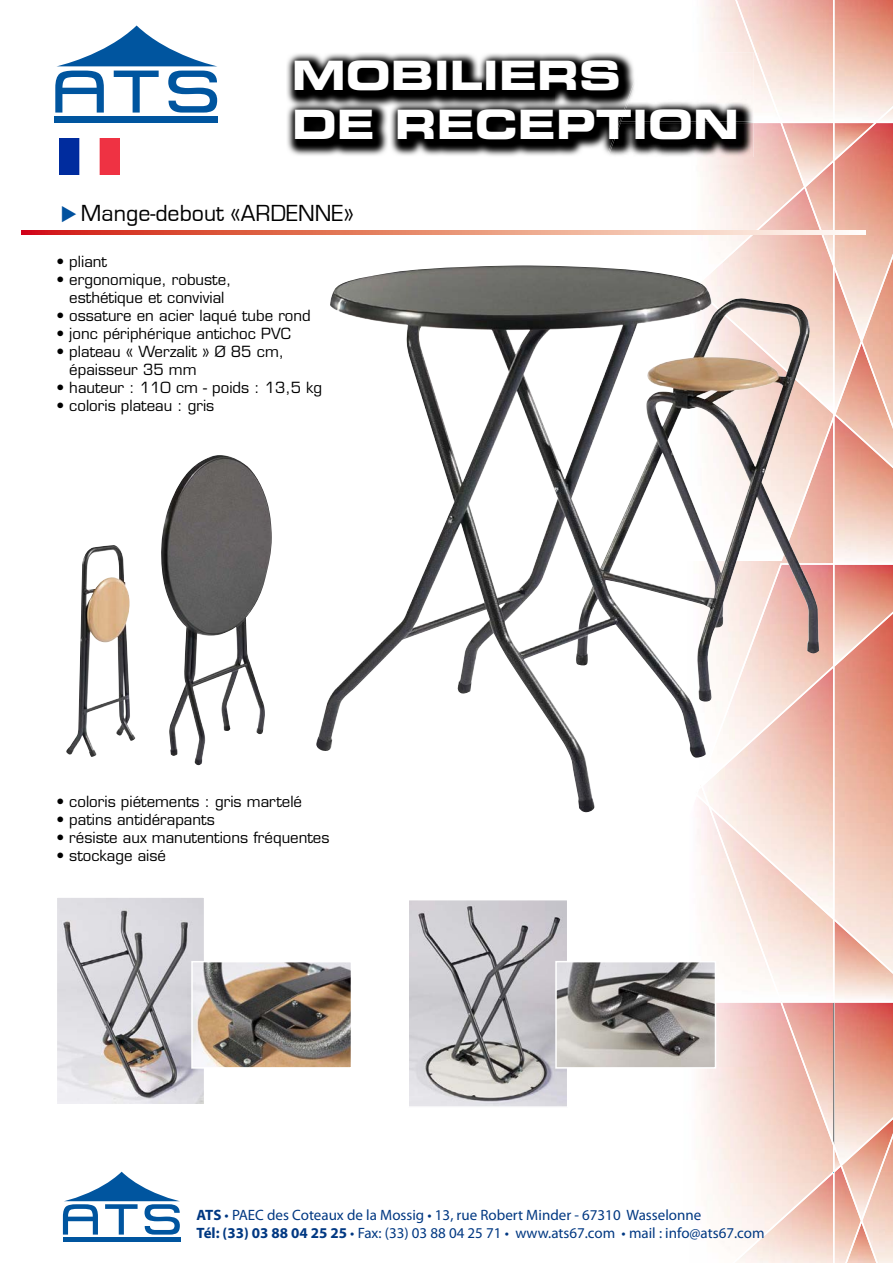
<style>
.page{position:relative;width:893px;height:1263px;background:#fff}
.page>*{position:absolute;margin:0;border:0;box-sizing:border-box;transform-origin:0 0}
.t1{font:40.5px/48.6px "Eurostile LT Std Bold Ex 2";color:#fff}
.t2{font:24px "Eurostile";color:#000}
.t3{font:15px/18px "Eurostile LT Std";color:#000;text-align:center}
.t4{font:15px/18px "Myriad Pro";color:#003882}
.s1{color:#00519e}
.s2{font-weight:700}
</style>
<div class="page">
<svg style="left:55px;top:26px;width:162px;height:87px"></svg>
<div style="left:55px;top:116px;width:163px;height:7px;background:#00559f"></div>
<svg style="left:63px;top:1172px;width:117px;height:62px"></svg>
<div style="left:63px;top:1237px;width:117px;height:5px;background:#00559f"></div>
<img style="left:60px;top:139px;width:60px;height:35px">
<svg style="left:21px;top:230px;width:571px;height:5px;background:#e06a53"></svg>
<img style="left:287px;top:53px;width:305px;height:103px">
<svg style="left:592px;top:0;width:301px;height:1263px"></svg>
<img style="left:553px;top:53px;width:1px;height:103px">
<img style="left:316px;top:265px;width:503px;height:547px">
<img style="left:161px;top:455px;width:111px;height:311px">
<img style="left:66px;top:545px;width:69px;height:212px">
<img style="left:410px;top:902px;width:155px;height:203px">
<div style="left:407px;top:899px;width:161px;height:209px;border:2px solid #fff"></div>
<img style="left:558px;top:964px;width:155px;height:102px">
<div style="left:555px;top:961px;width:161px;height:108px;border:2px solid #fff"></div>
<img style="left:59px;top:899px;width:143px;height:204px">
<div style="left:56px;top:896px;width:149px;height:210px;border:2px solid #fff"></div>
<img style="left:194px;top:964px;width:155px;height:102px">
<div style="left:191px;top:961px;width:161px;height:108px;border:2px solid #fff"></div>
<h1 class="t1" style="left:292px;top:51px;width:449px">MOBILIERS<br>DE RECEPTION</h1>
<h2 class="t2" style="left:61px;top:200px;width:295px"><span class="s1">◆</span> Mange-debout «ARDENNE»</h2>
<p class="t3" style="left:56px;top:253px;width:52px">• pliant</p>
<p class="t3" style="left:56px;top:271px;width:177px">• ergonomique, robuste, esthétique et convivial</p>
<p class="t3" style="left:56px;top:307px;width:256px">• ossature en acier laqué tube rond</p>
<p class="t3" style="left:56px;top:325px;width:236px">• jonc périphérique antichoc PVC</p>
<p class="t3" style="left:69px;top:343px;width:216px;text-align:left;text-indent:-13px">• plateau « Werzalit » Ø 85 cm, épaisseur 35 mm</p>
<p class="t3" style="left:56px;top:379px;width:267px">• hauteur : 110 cm - poids : 13,5 kg</p>
<p class="t3" style="left:56px;top:397px;width:160px">• coloris plateau : gris</p>
<p class="t3" style="left:56px;top:793px;width:247px">• coloris piétements : gris martelé</p>
<p class="t3" style="left:56px;top:811px;width:160px">• patins antidérapants</p>
<p class="t3" style="left:56px;top:829px;width:275px">• résiste aux manutentions fréquentes</p>
<p class="t3" style="left:56px;top:847px;width:111px">• stockage aisé</p>
<p class="t4" style="left:197px;top:1205px;width:569px"><span class="s2">ATS</span> • PAEC des Coteaux de la Mossig • 13, rue Robert Minder - 67310 Wasselonne<br><span class="s2">Tél: (33) 03 88 04 25 25</span> • Fax: (33) 03 88 04 25 71 • www.ats67.com • mail : info@ats67.com</p>
</div>
